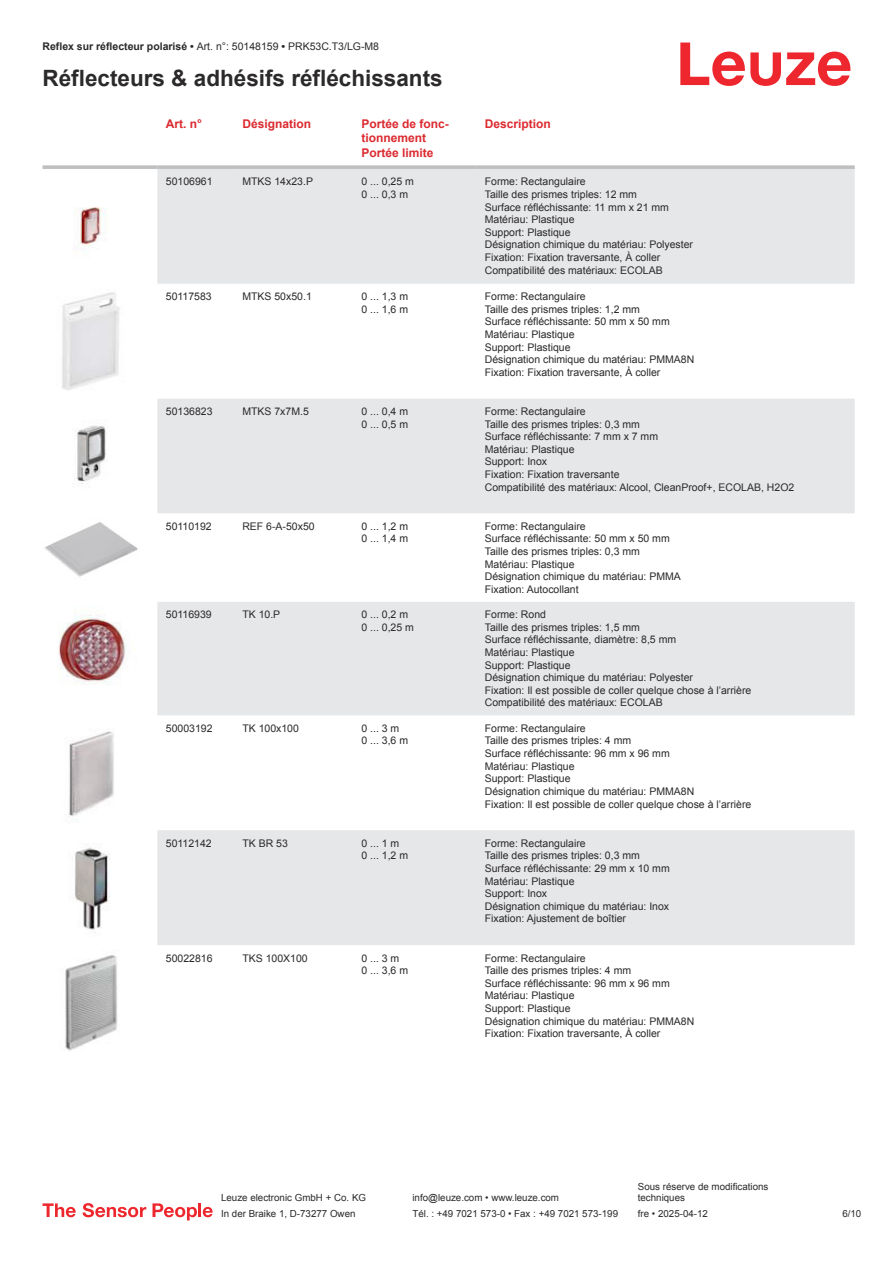
<style>
.page{position:relative;width:893px;height:1263px;background:#fff}
.page>*{position:absolute;margin:0;border:0;box-sizing:border-box;transform-origin:0 0}
.t1{font:700 22.5px "Arial";color:#2b292a}
.t2{font:700 12px/14.4px "Arial";color:#db2a30}
.t3{font:10.5px/12.6px "Arial";color:#2b292a}
.t4{font:9.75px/11.7px "Arial";color:#2b292a}
.s1{font-weight:700}
</style>
<div class="page">
<svg style="left:680px;top:43px;width:170px;height:43px"></svg>
<svg style="left:157px;top:169px;width:698px;height:776px;fill:#e6e7e9"></svg>
<svg style="left:43px;top:165px;width:114px;height:4px"></svg>
<svg style="left:157px;top:165px;width:77px;height:4px"></svg>
<svg style="left:234px;top:165px;width:119px;height:4px"></svg>
<svg style="left:353px;top:165px;width:123px;height:4px"></svg>
<svg style="left:476px;top:165px;width:379px;height:4px;background:#c3c5c7"></svg>
<img style="left:75px;top:207px;width:33px;height:42px">
<img style="left:62px;top:292px;width:58px;height:98px">
<img style="left:76px;top:425px;width:31px;height:59px">
<img style="left:44px;top:522px;width:94px;height:55px">
<img style="left:58px;top:615px;width:69px;height:70px">
<img style="left:69px;top:731px;width:45px;height:86px">
<img style="left:75px;top:847px;width:35px;height:83px">
<img style="left:65px;top:955px;width:53px;height:96px">
<svg style="left:43px;top:1203px;width:33px;height:14px"></svg>
<svg style="left:83px;top:1203px;width:63px;height:14px"></svg>
<svg style="left:153px;top:1203px;width:44px;height:17px"></svg>
<hr style="left:198px;top:1203px;width:3px;height:14px;background:#ed272d">
<svg style="left:203px;top:1207px;width:10px;height:10px"></svg>
<p class="t3" style="left:43px;top:41px;width:338px"><span class="s1">Reflex sur réflecteur polarisé •</span> Art. n°: 50148159 <span class="s1">•</span> PRK53C.T3/LG-M8</p>
<h1 class="t1" style="left:43px;top:70px;width:402px">Réflecteurs &amp; adhésifs réfléchissants</h1>
<p class="t2" style="left:166px;top:117px;width:38px">Art. n°</p>
<p class="t2" style="left:242px;top:117px;width:70px">Désignation</p>
<p class="t2" style="left:361px;top:117px;width:89px">Portée de fonc&shy;tionnement<br>Portée limite</p>
<p class="t2" style="left:485px;top:117px;width:68px">Description</p>
<p class="t3" style="left:166px;top:176px;width:48px">50106961</p>
<p class="t3" style="left:242px;top:176px;width:72px">MTKS 14x23.P</p>
<p class="t3" style="left:361px;top:176px;width:54px">0 ... 0,25 m<br>0 ... 0,3 m</p>
<p class="t3" style="left:485px;top:176px;width:210px">Forme: Rectangulaire<br>Taille des prismes triples: 12 mm<br>Surface réfléchissante: 11 mm x 21 mm<br>Matériau: Plastique<br>Support: Plastique<br>Désignation chimique du matériau: Polyester<br>Fixation: Fixation traversante, À coller<br>Compatibilité des matériaux: ECOLAB</p>
<p class="t3" style="left:166px;top:291px;width:47px">50117583</p>
<p class="t3" style="left:242px;top:291px;width:71px">MTKS 50x50.1</p>
<p class="t3" style="left:361px;top:291px;width:48px">0 ... 1,3 m<br>0 ... 1,6 m</p>
<p class="t3" style="left:485px;top:291px;width:211px">Forme: Rectangulaire<br>Taille des prismes triples: 1,2 mm<br>Surface réfléchissante: 50 mm x 50 mm<br>Matériau: Plastique<br>Support: Plastique<br>Désignation chimique du matériau: PMMA8N<br>Fixation: Fixation traversante, À coller</p>
<p class="t3" style="left:166px;top:406px;width:48px">50136823</p>
<p class="t3" style="left:242px;top:406px;width:68px">MTKS 7x7M.5</p>
<p class="t3" style="left:361px;top:406px;width:48px">0 ... 0,4 m<br>0 ... 0,5 m</p>
<p class="t3" style="left:485px;top:406px;width:311px">Forme: Rectangulaire<br>Taille des prismes triples: 0,3 mm<br>Surface réfléchissante: 7 mm x 7 mm<br>Matériau: Plastique<br>Support: Inox<br>Fixation: Fixation traversante<br>Compatibilité des matériaux: Alcool, CleanProof+, ECOLAB, H2O2</p>
<p class="t3" style="left:166px;top:521px;width:47px">50110192</p>
<p class="t3" style="left:242px;top:521px;width:74px">REF 6-A-50x50</p>
<p class="t3" style="left:361px;top:521px;width:48px">0 ... 1,2 m<br>0 ... 1,4 m</p>
<p class="t3" style="left:485px;top:521px;width:198px">Forme: Rectangulaire<br>Surface réfléchissante: 50 mm x 50 mm<br>Taille des prismes triples: 0,3 mm<br>Matériau: Plastique<br>Désignation chimique du matériau: PMMA<br>Fixation: Autocollant</p>
<p class="t3" style="left:166px;top:609px;width:47px">50116939</p>
<p class="t3" style="left:242px;top:609px;width:39px">TK 10.P</p>
<p class="t3" style="left:361px;top:609px;width:54px">0 ... 0,2 m<br>0 ... 0,25 m</p>
<p class="t3" style="left:485px;top:609px;width:268px">Forme: Rond<br>Taille des prismes triples: 1,5 mm<br>Surface réfléchissante, diamètre: 8,5 mm<br>Matériau: Plastique<br>Support: Plastique<br>Désignation chimique du matériau: Polyester<br>Fixation: Il est possible de coller quelque chose à l’arrière Compatibilité des matériaux: ECOLAB</p>
<p class="t3" style="left:166px;top:723px;width:48px">50003192</p>
<p class="t3" style="left:242px;top:723px;width:58px">TK 100x100</p>
<p class="t3" style="left:361px;top:723px;width:48px">0 ... 3 m<br>0 ... 3,6 m</p>
<p class="t3" style="left:485px;top:723px;width:268px">Forme: Rectangulaire<br>Taille des prismes triples: 4 mm<br>Surface réfléchissante: 96 mm x 96 mm<br>Matériau: Plastique<br>Support: Plastique<br>Désignation chimique du matériau: PMMA8N<br>Fixation: Il est possible de coller quelque chose à l’arrière</p>
<p class="t3" style="left:166px;top:838px;width:47px">50112142</p>
<p class="t3" style="left:242px;top:838px;width:47px">TK BR 53</p>
<p class="t3" style="left:361px;top:838px;width:48px">0 ... 1 m<br>0 ... 1,2 m</p>
<p class="t3" style="left:485px;top:838px;width:186px">Forme: Rectangulaire<br>Taille des prismes triples: 0,3 mm<br>Surface réfléchissante: 29 mm x 10 mm<br>Matériau: Plastique<br>Support: Inox<br>Désignation chimique du matériau: Inox<br>Fixation: Ajustement de boîtier</p>
<p class="t3" style="left:166px;top:952px;width:48px">50022816</p>
<p class="t3" style="left:242px;top:952px;width:67px">TKS 100X100</p>
<p class="t3" style="left:361px;top:952px;width:48px">0 ... 3 m<br>0 ... 3,6 m</p>
<p class="t3" style="left:485px;top:952px;width:211px">Forme: Rectangulaire<br>Taille des prismes triples: 4 mm<br>Surface réfléchissante: 96 mm x 96 mm<br>Matériau: Plastique<br>Support: Plastique<br>Désignation chimique du matériau: PMMA8N<br>Fixation: Fixation traversante, À coller</p>
<p class="t4" style="left:221px;top:1193px;width:146px">Leuze electronic GmbH + Co. KG</p>
<p class="t4" style="left:412px;top:1193px;width:148px">info@leuze.com • www.leuze.com</p>
<p class="t4" style="left:638px;top:1181px;width:132px">Sous réserve de modifications techniques</p>
<p class="t4" style="left:221px;top:1209px;width:136px">In der Braike 1, D-73277 Owen</p>
<p class="t4" style="left:412px;top:1209px;width:207px">Tél. : +49 7021 573-0 • Fax : +49 7021 573-199</p>
<p class="t4" style="left:638px;top:1209px;width:72px">fre • 2025-04-12</p>
<p class="t4" style="left:842px;top:1209px;width:20px">6 /10</p>
</div>
